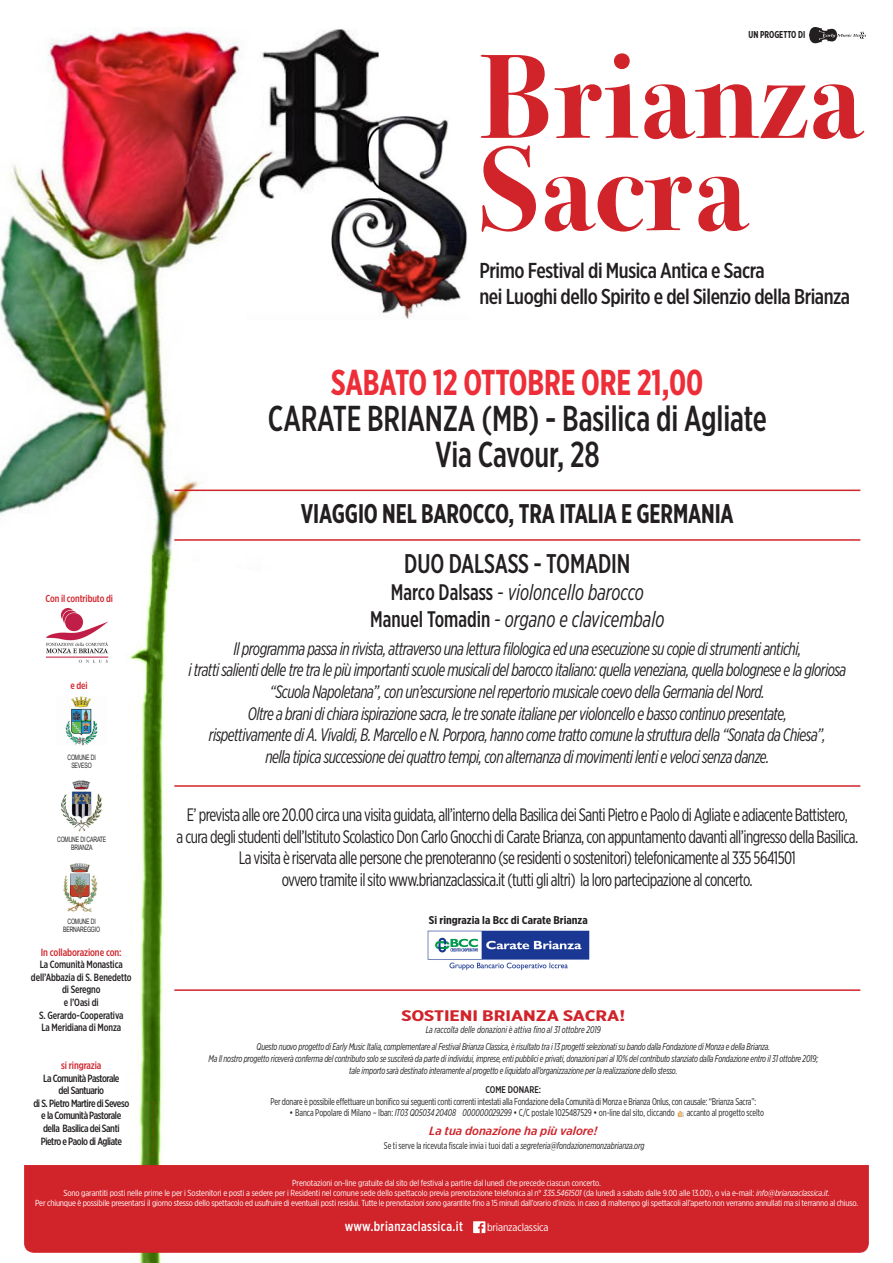
<style>
.page{position:relative;width:893px;height:1263px;background:#fff}
.page>*{position:absolute;margin:0;border:0;box-sizing:border-box;transform-origin:0 0}
.t1{font:700 119.85px/92.3px "Bodoni Svty Two ITCTT";letter-spacing:.01em;color:#d1232a}
.t2{font:500 36px "Gotham X Narrow";letter-spacing:-.005em;color:#231f20;scale:.9 1}
.t3{font:700 36px "Gotham X Narrow";letter-spacing:-.005em;color:#ed2d38;scale:.9 1}
.t4{font:700 27px "Gotham X Narrow";letter-spacing:-.005em;color:#231f20;scale:.9 1}
.t5{font:500 27px "Gotham X Narrow";letter-spacing:-.005em;color:#231f20;scale:.9 1}
.t6{font:italic 22.5px "Gotham X Narrow";color:#231f20;scale:.9 1}
.t7{font:500 21.6px/26px "Gotham X Narrow";letter-spacing:-.02em;color:#231f20}
.t8{font:italic 18px/21.6px "Gotham X Narrow";letter-spacing:-.03em;color:#231f20;text-align:center;scale:.9 1}
.t9{font:18px "Gotham X Narrow";letter-spacing:-.035em;color:#231f20;scale:.9 1}
.t10{font:700 15.3px "Gotham X Narrow";color:#d1232a;scale:1.47 1}
.t11{font:500 13.5px "Gotham X Narrow";letter-spacing:.025em;color:#fff}
.t12{font:italic 500 12px "Gotham X Narrow";color:#d1232a;scale:1.25 1}
.t13{font:700 11.25px "Gotham X Narrow";color:#231f20;scale:1.1 1}
.t14{font:10.8px "Gotham X Narrow";letter-spacing:-.01em;color:#fff;scale:1.11 1}
.t15{font:500 10.5px/12.6px "Gotham X Narrow";letter-spacing:-.04em;color:#231f20;text-align:center}
.t16{font:500 10.5px/12.6px "Gotham X Narrow";letter-spacing:-.01em;color:#231f20;text-align:center}
.t17{font:500 10.5px "Gotham X Narrow";letter-spacing:-.01em;color:#d1232a}
.t18{font:500 10.12px "Gotham X Narrow";letter-spacing:-.01em;color:#d1232a}
.t19{font:700 10.05px "Gotham X Narrow";color:#231f20;scale:.9 1}
.t20{font:italic 9.75px/17.7px "Gotham X Narrow";letter-spacing:-.02em;color:#231f20;text-align:center;scale:.9 1}
.t21{font:9.75px "Gotham X Narrow";letter-spacing:-.02em;color:#231f20;scale:.9 1}
.t22{font:9.75px "Gotham X Narrow";letter-spacing:-.02em;color:#231f20}
.t23{font:500 9.75px "Gotham X Narrow";color:#231f20}
.t24{font:8.77px/9.8px "Gotham X Narrow";letter-spacing:-.02em;color:#fff;text-align:center;scale:1.06 1}
.t25{font:7.43px/7.4px "Arial Narrow";letter-spacing:-.025em;color:#231f20;text-align:center;scale:.85 1}
.s1{font-weight:500;font-style:normal}
.s2{font-style:italic}
</style>
<div class="page">
<img style="left:0;top:27px;width:296px;height:1236px">
<img style="left:248px;top:27px;width:219px;height:292px">
<svg style="left:809px;top:27px;width:57px;height:16px"></svg>
<div style="left:24px;top:1165px;width:845px;height:88px;background:#d1232a"></div>
<div style="left:473px;top:1221px;width:12px;height:12px;background:#fff"></div>
<svg style="left:478px;top:1223px;width:5px;height:10px"></svg>
<svg style="left:152px;top:1102px;width:2px;height:53px"></svg>
<img style="left:47px;top:609px;width:65px;height:54px">
<img style="left:57px;top:696px;width:49px;height:50px">
<img style="left:62px;top:863px;width:37px;height:50px">
<img style="left:60px;top:778px;width:42px;height:53px">
<svg style="left:678px;top:1111px;width:6px;height:6px"></svg>
<hr style="left:174px;top:989px;width:686px;height:2px;background:#d1232a">
<hr style="left:174px;top:490px;width:686px;height:1px;background:#d1232a">
<hr style="left:174px;top:539px;width:686px;height:2px;background:#d1232a">
<hr style="left:174px;top:785px;width:686px;height:2px;background:#d1232a">
<img style="left:427px;top:930px;width:162px;height:40px">
<p class="t19" style="left:748px;top:28px;width:65px">UN PROGETTO DI</p>
<h1 class="t1" style="left:479px;top:41px;width:384px">Brianza<br>Sacra</h1>
<p class="t18" style="left:45px;top:592px;width:69px">Con il contributo di</p>
<p class="t18" style="left:70px;top:680px;width:19px">e dei</p>
<p class="t25" style="left:67px;top:754px;width:35px">COMUNE DI<br>SEVESO</p>
<p class="t25" style="left:57px;top:836px;width:59px">COMUNE DI CARATE<br>BRIANZA</p>
<p class="t25" style="left:63px;top:918px;width:45px">COMUNE DI<br>BERNAREGGIO</p>
<p class="t17" style="left:41px;top:945px;width:82px">In collaborazione con:</p>
<p class="t16" style="left:31px;top:958px;width:102px">La Comunità Monastica dell’Abbazia di S. Benedetto di Seregno<br>e l’Oasi di<br>S. Gerardo-Cooperativa<br>La Meridiana di Monza</p>
<p class="t17" style="left:61px;top:1059px;width:42px">si ringrazia</p>
<p class="t15" style="left:33px;top:1071px;width:97px">La Comunità Pastorale<br>del Santuario<br>di S. Pietro Martire di Seveso e la Comunità Pastorale della Basilica dei Santi<br>Pietro e Paolo di Agliate</p>
<p class="t7" style="left:479px;top:258px;width:372px">Primo Festival di Musica Antica e Sacra<br>nei Luoghi dello Spirito e del Silenzio della Brianza</p>
<p class="t3" style="left:331px;top:360px;width:415px">SABATO 12 OTTOBRE ORE 21,00</p>
<p class="t2" style="left:268px;top:396px;width:556px">CARATE BRIANZA (MB) - Basilica di Agliate</p>
<p class="t2" style="left:435px;top:432px;width:184px">Via Cavour, 28</p>
<p class="t4" style="left:301px;top:497px;width:483px">VIAGGIO NEL BAROCCO, TRA ITALIA E GERMANIA</p>
<p class="t5" style="left:404px;top:547px;width:253px">DUO DALSASS - TOMADIN</p>
<p class="t6" style="left:391px;top:579px;width:283px"><span class="s1">Marco Dalsass</span> - violoncello barocco</p>
<p class="t6" style="left:370px;top:606px;width:328px"><span class="s1">Manuel Tomadin</span> - organo e clavicembalo</p>
<p class="t8" style="left:233px;top:637px;width:632px">Il programma passa in rivista, attraverso una lettura filologica ed una esecuzione su copie di strumenti antichi,</p>
<p class="t8" style="left:188px;top:659px;width:732px">i tratti salienti delle tre tra le più importanti scuole musicali del barocco italiano: quella veneziana, quella bolognese e la gloriosa “Scuola Napoletana”, con un’escursione nel repertorio musicale coevo della Germania del Nord.</p>
<p class="t8" style="left:248px;top:702px;width:601px">Oltre a brani di chiara ispirazione sacra, le tre sonate italiane per violoncello e basso continuo presentate,</p>
<p class="t8" style="left:209px;top:724px;width:687px">rispettivamente di A. Vivaldi, B. Marcello e N. Porpora, hanno come tratto comune la struttura della “Sonata da Chiesa”,</p>
<p class="t8" style="left:265px;top:745px;width:562px">nella tipica successione dei quattro tempi, con alternanza di movimenti lenti e veloci senza danze.</p>
<p class="t9" style="left:187px;top:804px;width:736px">E’ prevista alle ore 20.00 circa una visita guidata, all’interno della Basilica dei Santi Pietro e Paolo di Agliate e adiacente Battistero,</p>
<p class="t9" style="left:177px;top:826px;width:759px">a cura degli studenti dell’Istituto Scolastico Don Carlo Gnocchi di Carate Brianza, con appuntamento davanti all’ingresso della Basilica.</p>
<p class="t9" style="left:239px;top:847px;width:621px">La visita è riservata alle persone che prenoteranno (se residenti o sostenitori) telefonicamente al 335 5641501</p>
<p class="t9" style="left:282px;top:869px;width:525px">ovvero tramite il sito www.brianzaclassica.it (tutti gli altri) la loro partecipazione al concerto.</p>
<p class="t13" style="left:429px;top:913px;width:146px">Si ringrazia la Bcc di Carate Brianza</p>
<p class="t10" style="left:401px;top:1006px;width:154px">SOSTIENI BRIANZA SACRA!</p>
<p class="t20" style="left:257px;top:1020px;width:572px">La raccolta delle donazioni è attiva fino al 31 ottobre 2019<br>Questo nuovo progetto di Early Music Italia, complementare al Festival Brianza Classica, è risultato tra i 13 progetti selezionati su bando dalla Fondazione di Monza e della Brianza.</p>
<p class="t20" style="left:208px;top:1052px;width:679px;line-height:11.7px">Ma Il nostro progetto riceverà conferma del contributo solo se susciterà da parte di individui, imprese, enti pubblici e privati, donazioni pari al 10% del contributo stanziato dalla Fondazione entro il 31 ottobre 2019; tale importo sarà destinato interamente al progetto e liquidato all’organizzazione per la realizzazione dello stesso.</p>
<p class="t23" style="left:485px;top:1083px;width:57px">COME DONARE:</p>
<p class="t21" style="left:270px;top:1095px;width:541px">Per donare è possibile effettuare un bonifico sui seguenti conti correnti intestati alla Fondazione della Comunità di Monza e Brianza Onlus, con causale: “Brianza Sacra”:</p>
<p class="t22" style="left:290px;top:1107px;width:476px">• Banca Popolare di Milano – Iban: <span class="s2">IT03 Q05034 20408 000000029299</span> • C/C postale 1025487529 • on-line dal sito, cliccando accanto al progetto scelto</p>
<p class="t12" style="left:429px;top:1123px;width:136px">La tua donazione ha più valore!</p>
<p class="t21" style="left:384px;top:1139px;width:291px">Se ti serve la ricevuta fiscale invia i tuoi dati a <span class="s2">segreteria@fondazionemonzabrianza.org</span></p>
<p class="t24" style="left:35px;top:1178px;width:778px">Prenotazioni on-line gratuite dal sito del festival a partire dal lunedì che precede ciascun concerto.<br>Sono garantiti posti nelle prime le per i Sostenitori e posti a sedere per i Residenti nel comune sede dello spettacolo previa prenotazione telefonica al n° <span class="s2">335.5461501</span> (da lunedì a sabato dalle 9.00 alle 13.00), o via e-mail: <span class="s2">info@brianzaclassica.it.<br></span>Per chiunque è possibile presentarsi il giorno stesso dello spettacolo ed usufruire di eventuali posti residui. Tutte le prenotazioni sono garantite fino a 15 minuti dall’orario d’inizio. in caso di maltempo gli spettacoli all’aperto non verranno annullati ma si terranno al chiuso.</p>
<p class="t11" style="left:345px;top:1218px;width:120px">www.brianzaclassica.it</p>
<p class="t14" style="left:487px;top:1221px;width:57px">brianzaclassica</p>
</div>
